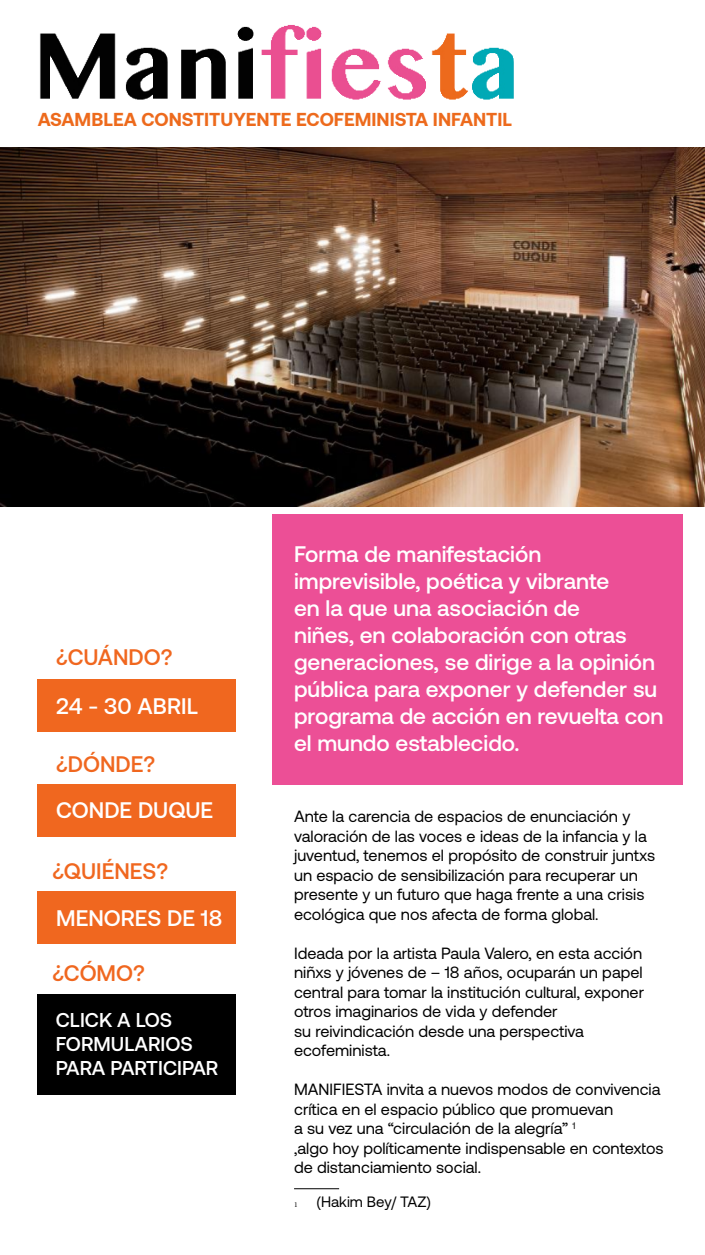
<style>
.page{position:relative;width:705px;height:1255px;background:#fff}
.page>*{position:absolute;margin:0;border:0;box-sizing:border-box;transform-origin:0 0}
.t1{font:500 22.5px/27px "Aeonik";color:#fff}
.t2{font:500 22.5px "Aeonik";color:#f0671f}
.t3{font:500 20px/24px "Aeonik";color:#fff}
.t4{font:700 18.75px "Aeonik";color:#ed6a1c}
.t5{font:16.25px/19.5px "Aeonik";color:#000}
.t6{font:15px "Aeonik";color:#000}
.t7{font:7.5px "Minion Pro";color:#000}
</style>
<div class="page">
<img style="left:40px;top:25px;width:474px;height:75px">
<div style="left:38px;top:680px;width:198px;height:52px;background:#f0671f"></div>
<div style="left:38px;top:784px;width:198px;height:53px;background:#f0671f"></div>
<div style="left:38px;top:892px;width:198px;height:52px;background:#f0671f"></div>
<div style="left:38px;top:994px;width:198px;height:101px;background:#000"></div>
<hr style="left:294px;top:1188px;width:45px;height:1px;background:#000">
<div style="left:272px;top:515px;width:410px;height:270px;background:#ec4f96"></div>
<img style="left:0;top:148px;width:704px;height:359px">
<p class="t4" style="left:38px;top:109px;width:475px">ASAMBLEA CONSTITUYENTE ECOFEMINISTA INFANTIL</p>
<h1 class="t2" style="left:56px;top:645px;width:118px">¿CUÁNDO?</h1>
<h1 class="t1" style="left:56px;top:693px;width:143px">24 - 30 ABRIL</h1>
<h1 class="t2" style="left:56px;top:752px;width:100px">¿DÓNDE?</h1>
<h1 class="t1" style="left:56px;top:797px;width:158px">CONDE DUQUE</h1>
<h1 class="t2" style="left:52px;top:859px;width:117px">¿QUIÉNES?</h1>
<h1 class="t1" style="left:56px;top:905px;width:167px">MENORES DE 18</h1>
<h1 class="t2" style="left:52px;top:961px;width:94px">¿CÓMO?</h1>
<p class="t3" style="left:56px;top:1008px;width:164px">CLICK A LOS<br>FORMULARIOS<br>PARA PARTICIPAR</p>
<p class="t1" style="left:294px;top:540px;width:370px">Forma de manifestación imprevisible, poética y vibrante<br>en la que una asociación de<br>niñes, en colaboración con otras generaciones, se dirige a la opinión pública para exponer y defender su programa de acción en revuelta con el mundo establecido.</p>
<p class="t5" style="left:294px;top:807px;width:362px">Ante la carencia de espacios de enunciación y valoración de las voces e ideas de la infancia y la juventud, tenemos el propósito de construir juntxs un espacio de sensibilización para recuperar un presente y un futuro que haga frente a una crisis ecológica que nos afecta de forma global.</p>
<p class="t5" style="left:294px;top:943px;width:351px">Ideada por la artista Paula Valero, en esta acción niñxs y jóvenes de – 18 años, ocuparán un papel central para tomar la institución cultural, exponer otros imaginarios de vida y defender<br>su reivindicación desde una perspectiva ecofeminista.</p>
<p class="t5" style="left:294px;top:1080px;width:371px">MANIFIESTA invita a nuevos modos de convivencia crítica en el espacio público que promuevan<br>a su vez una “circulación de la alegría” <sup>1<br></sup>,algo hoy políticamente indispensable en contextos de distanciamiento social.</p>
<p class="t7" style="left:294px;top:1199px;width:5px">1</p>
<p class="t6" style="left:316px;top:1193px;width:116px">(Hakim Bey/ TAZ)</p>
</div>
